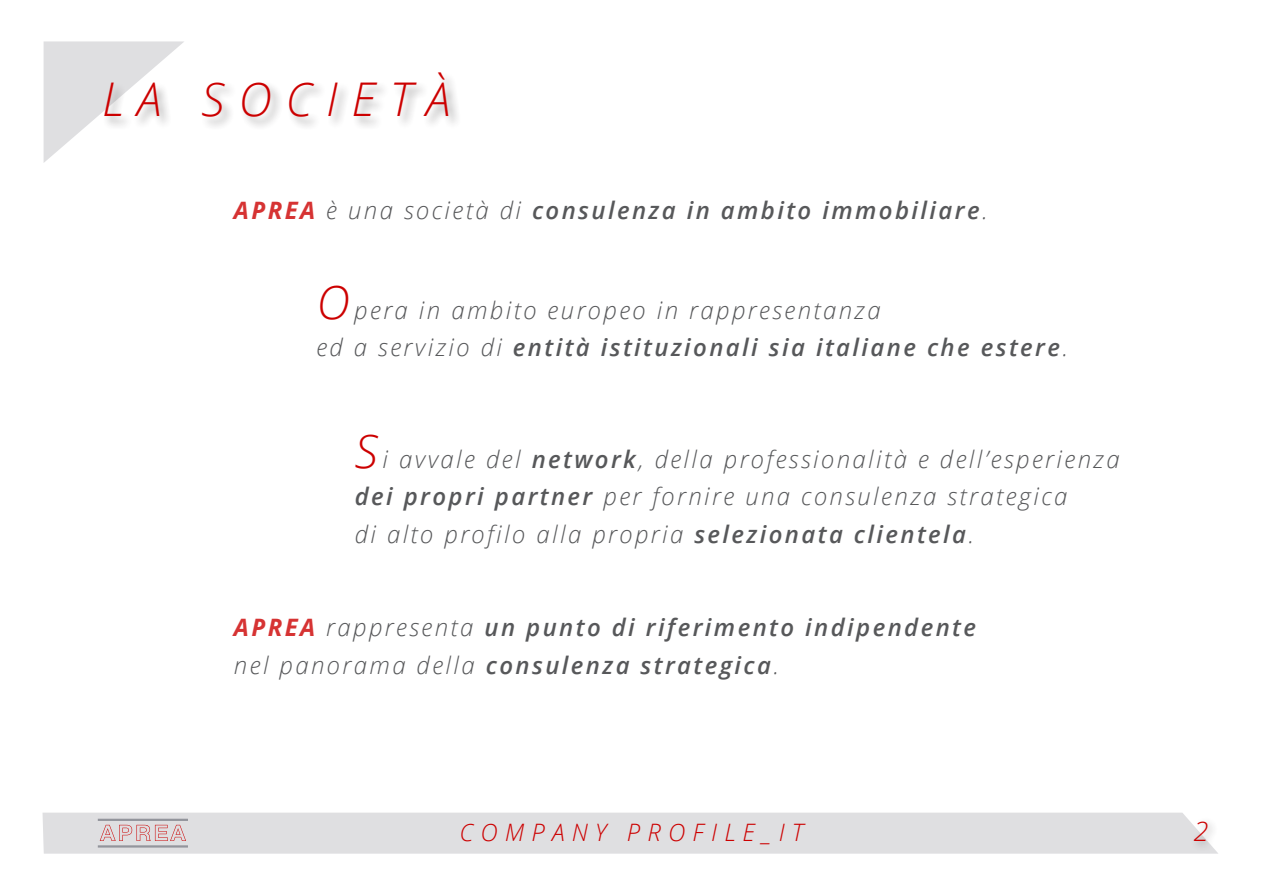
<style>
.page{position:relative;width:1263px;height:893px;background:#fff}
.page>*{position:absolute;margin:0;border:0;box-sizing:border-box;transform-origin:0 0}
.t1{font:italic 300 46.5px "Open Sans";letter-spacing:.3em;color:#c00}
.t2{font:italic 300 27px "Open Sans";color:#c00}
.t3{font:italic 600 24px "Open Sans";letter-spacing:.1em;color:#57585a}
.t4{font:italic 300 24px "Open Sans";letter-spacing:.1em;color:#57585a}
.t5{font:italic 300 24px "Open Sans";letter-spacing:.3em;color:#c00}
.s1{font-weight:700;color:#d63333}
.s2{font-weight:300}
.s3{font-size:46.5px;color:#c00}
.s4{font-weight:600}
</style>
<div class="page">
<div style="left:43px;top:813px;width:1175px;height:41px;background:#dfdfe1"></div>
<div style="left:1188px;top:817px;width:30px;height:35px;background:#231f20;opacity:.45"></div>
<svg style="left:44px;top:41px;width:140px;height:121px"></svg>
<div style="left:102px;top:71px;width:359px;height:60px;background:#231f20;opacity:.45"></div>
<svg style="left:100px;top:825px;width:86px;height:16px"></svg>
<hr style="left:98px;top:819px;width:90px;height:2px;background:#93959c">
<hr style="left:98px;top:845px;width:90px;height:3px;background:#93959c">
<p class="t1" style="left:102px;top:68px;width:350px">LA SOCIETÀ</p>
<p class="t3" style="left:234px;top:194px;width:755px"><span class="s1">APREA</span> <span class="s2">è una società di</span> consulenza in ambito immobiliare<span class="s2">.</span></p>
<p class="t4" style="left:316px;top:294px;width:566px"><span class="s3">O</span>pera in ambito europeo in rappresentanza</p>
<p class="t3" style="left:316px;top:331px;width:753px"><span class="s2">ed a servizio di</span> entità istituzionali sia italiane che estere<span class="s2">.</span></p>
<p class="t4" style="left:355px;top:442px;width:766px"><span class="s3">S</span>i avvale del <span class="s4">network</span>, della professionalità e dell’esperienza</p>
<p class="t4" style="left:355px;top:480px;width:714px"><span class="s4">dei propri partner</span> per fornire una consulenza strategica</p>
<p class="t4" style="left:355px;top:517px;width:621px">di alto profilo alla propria <span class="s4">selezionata clientela</span>.</p>
<p class="t3" style="left:234px;top:611px;width:744px"><span class="s1">APREA</span> <span class="s2">rappresenta</span> un punto di riferimento indipendente</p>
<p class="t3" style="left:234px;top:648px;width:547px"><span class="s2">nel panorama della</span> consulenza strategica<span class="s2">.</span></p>
<p class="t5" style="left:459px;top:816px;width:345px">COMPANY PROFILE_IT</p>
<p class="t2" style="left:1193px;top:813px;width:16px">2</p>
</div>
